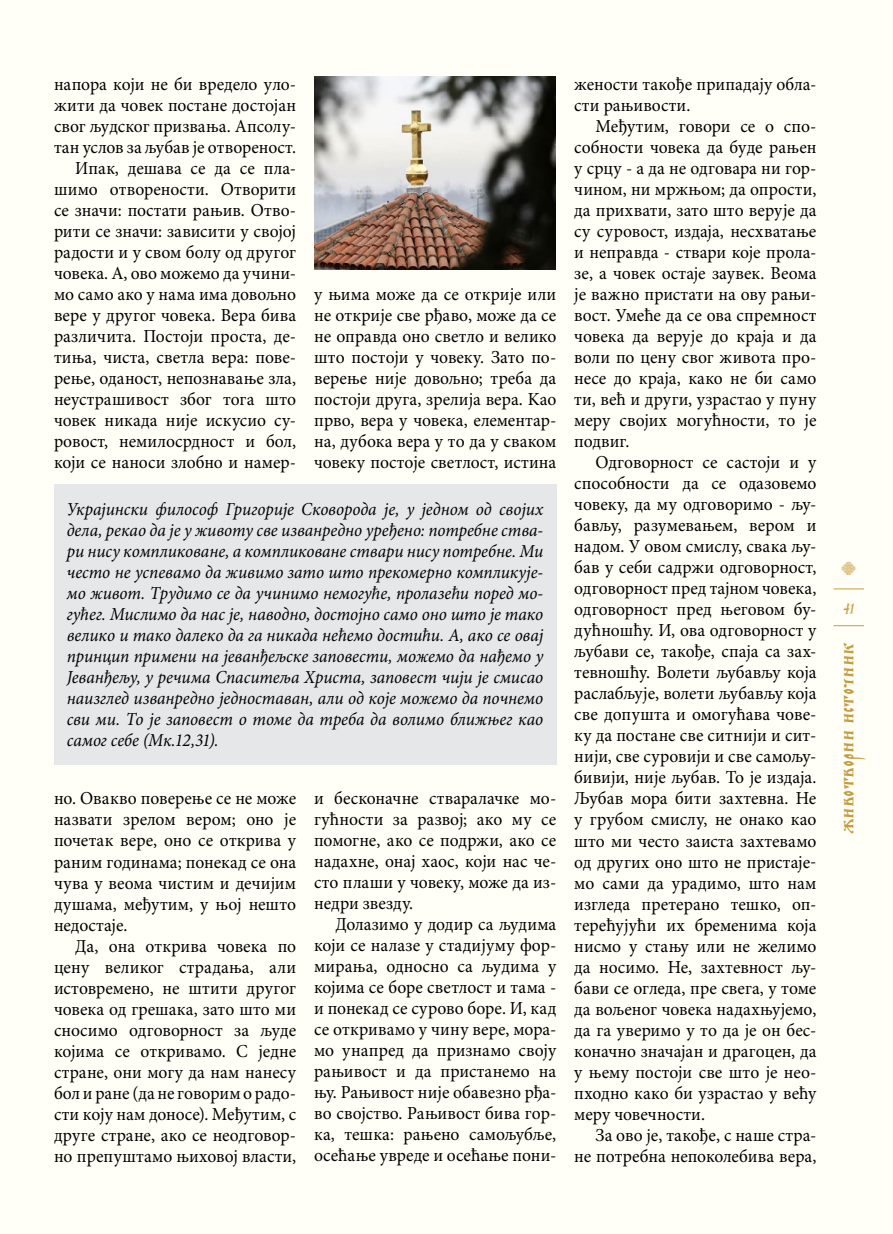
<style>
.page{position:relative;width:893px;height:1234px;background:#fff}
.page>*{position:absolute;margin:0;border:0;box-sizing:border-box;transform-origin:0 0}
.t1{font:19.5px "Kaligraf Cyr";color:#c89e40;scale:.95 1}
.t2{font:19.5px "Henman Pict One";color:#c89e40;scale:.95 1}
.t3{font:18.3px/21px "Minion Pro";letter-spacing:.005em;color:#000;text-align:justify;scale:.96 1}
.t4{font:italic 18.3px/21px "Minion Pro";letter-spacing:-.005em;color:#000;text-align:justify;scale:.94 1}
.t5{font:18px "Hilandarski Ustav 5";color:#c39d3f;scale:.95 1}
</style>
<div class="page">
<div style="left:0;top:0;width:893px;height:1233px;background:#fffef2"></div>
<hr style="left:833px;top:588px;width:31px;height:1px;background:#c89e40">
<hr style="left:833px;top:625px;width:31px;height:1px;background:#c89e40">
<div style="left:54px;top:483px;width:502px;height:281px;background:#e6e7e8"></div>
<img style="left:314px;top:77px;width:242px;height:192px">
<p class="t3" style="left:54px;top:74px;width:254px;text-align:right">напора који не би вредело уло&shy;жити да човек постане достојан свог људског призвања. Апсолу&shy;тан услов за љубав је отвореност.<br>Ипак, дешава се да се пла&shy;шимо отворености. Отворити се значи: постати рањив. Отво&shy;рити се значи: зависити у својој радости и у свом болу од другог човека. А, ово можемо да учини&shy;мо само ако у нама има довољно вере у другог човека. Вера бива различита. Постоји проста, де&shy;тиња, чиста, светла вера: пове&shy;рење, оданост, непознавање зла, неустрашивост због тога што човек никада није искусио су&shy;ровост, немилосрдност и бол, који се наноси злобно и намер-</p>
<p class="t3" style="left:314px;top:284px;width:254px">у њима може да се открије или не открије све рђаво, може да се не оправда оно светло и велико што постоји у човеку. Зато по&shy;верење није довољно; треба да постоји друга, зрелија вера. Kао прво, вера у човека, елементар&shy;на, дубока вера у то да у сваком човеку постоје светлост, истина</p>
<p class="t4" style="left:67px;top:499px;width:508px">Украјински философ Григорије Сковорода је, у једном од својих дела, рекао да је у животу све изванредно уређено: потребне ства&shy;ри нису компликоване, а компликоване ствари нису потребне. Ми често не успевамо да живимо зато што прекомерно компликује&shy;мо живот. Трудимо се да учинимо немогуће, пролазећи поред мо&shy;гућег. Мислимо да нас је, наводно, достојно само оно што је тако велико и тако далеко да га никада нећемо достићи. А, ако се овај принцип примени на јеванђељске заповести, можемо да нађемо у Јеванђељу, у речима Спаситеља Христа, заповест чији је смисао наизглед изванредно једноставан, али од које можемо да почнемо сви ми. То је заповест о томе да треба да волимо ближњег као самог себе (Мк.12,31).</p>
<p class="t3" style="left:54px;top:788px;width:254px">но. Овакво поверење се не може назвати зрелом вером; оно је почетак вере, оно се открива у раним годинама; понекад се она чува у веома чистим и дечијим душама, међутим, у њој нешто недостаје.</p>
<p class="t3" style="left:54px;top:935px;width:254px;text-indent:21px">Да, она открива човека по цену великог страдања, али истовремено, не штити другог човека од грешака, зато што ми сносимо одговорност за људе којима се откривамо. С једне стране, они могу да нам нанесу бол и ране (да не говорим о радо&shy;сти коју нам доносе). Међутим, с друге стране, ако се неодговор&shy;но препуштамо њиховој власти,</p>
<p class="t3" style="left:314px;top:788px;width:254px">и бесконачне стваралачке мо&shy;гућности за развој; ако му се помогне, ако се подржи, ако се надахне, онај хаос, који нас че&shy;сто плаши у човеку, може да из&shy;недри звезду.</p>
<p class="t3" style="left:314px;top:914px;width:254px;text-indent:21px">Долазимо у додир са људима који се налазе у стадијуму фор&shy;мирања, односно са људима у којима се боре светлост и тама - и понекад се сурово боре. И, кад се откривамо у чину вере, мора&shy;мо унапред да признамо своју рањивост и да пристанемо на њу. Рањивост није обавезно рђа&shy;во својство. Рањивост бива гор&shy;ка, тешка: рањено самољубље, осећање увреде и осећање пони-</p>
<p class="t3" style="left:574px;top:74px;width:254px">жености такође припадају обла&shy;сти рањивости.</p>
<p class="t3" style="left:574px;top:116px;width:254px;text-indent:21px">Међутим, говори се о спо&shy;собности човека да буде рањен у срцу - а да не одговара ни гор&shy;чином, ни мржњом; да опрости, да прихвати, зато што верује да су суровост, издаја, несхватање и неправда - ствари које прола&shy;зе, а човек остаје заувек. Веома је важно пристати на ову рањи&shy;вост. Умеће да се ова спремност човека да верује до краја и да воли по цену свог живота про&shy;несе до краја, како не би само ти, већ и други, узрастао у пуну меру својих могућности, то је подвиг.</p>
<p class="t3" style="left:574px;top:452px;width:254px;text-indent:21px">Одговорност се састоји и у способности да се одазовемо човеку, да му одговоримо - љу&shy;бављу, разумевањем, вером и надом. У овом смислу, свака љу&shy;бав у себи садржи одговорност, одговорност пред тајном човека, одговорност пред његовом бу&shy;дућношћу. И, ова одговорност у љубави се, такође, спаја са зах&shy;тевношћу. Волети љубављу која раслабљује, волети љубављу која све допушта и омогућава чове&shy;ку да постане све ситнији и сит&shy;нији, све суровији и све самољу&shy;бивији, није љубав. То је издаја.<br>Љубав мора бити захтевна. Не у грубом смислу, не онако као што ми често заиста захтевамо од других оно што не пристаје&shy;мо сами да урадимо, што нам изгледа претерано тешко, оп&shy;терећујући их бременима која нисмо у стању или не желимо да носимо. Не, захтевност љу&shy;бави се огледа, пре свега, у томе да вољеног човека надахњујемо, да га уверимо у то да је он бес&shy;коначно значајан и драгоцен, да у њему постоји све што је нео&shy;пходно како би узрастао у већу меру човечности.</p>
<p class="t3" style="left:574px;top:1124px;width:254px;text-align:right">За ово је, такође, с наше стра&shy;не потребна непоколебива вера,</p>
<p class="t2" style="left:837px;top:575px;width:15px;rotate:-90deg">b</p>
<p class="t1" style="left:843px;top:599px;width:13px">41</p>
<p class="t5" style="left:837px;top:834px;width:203px;rotate:-90deg">животворни источник</p>
</div>
